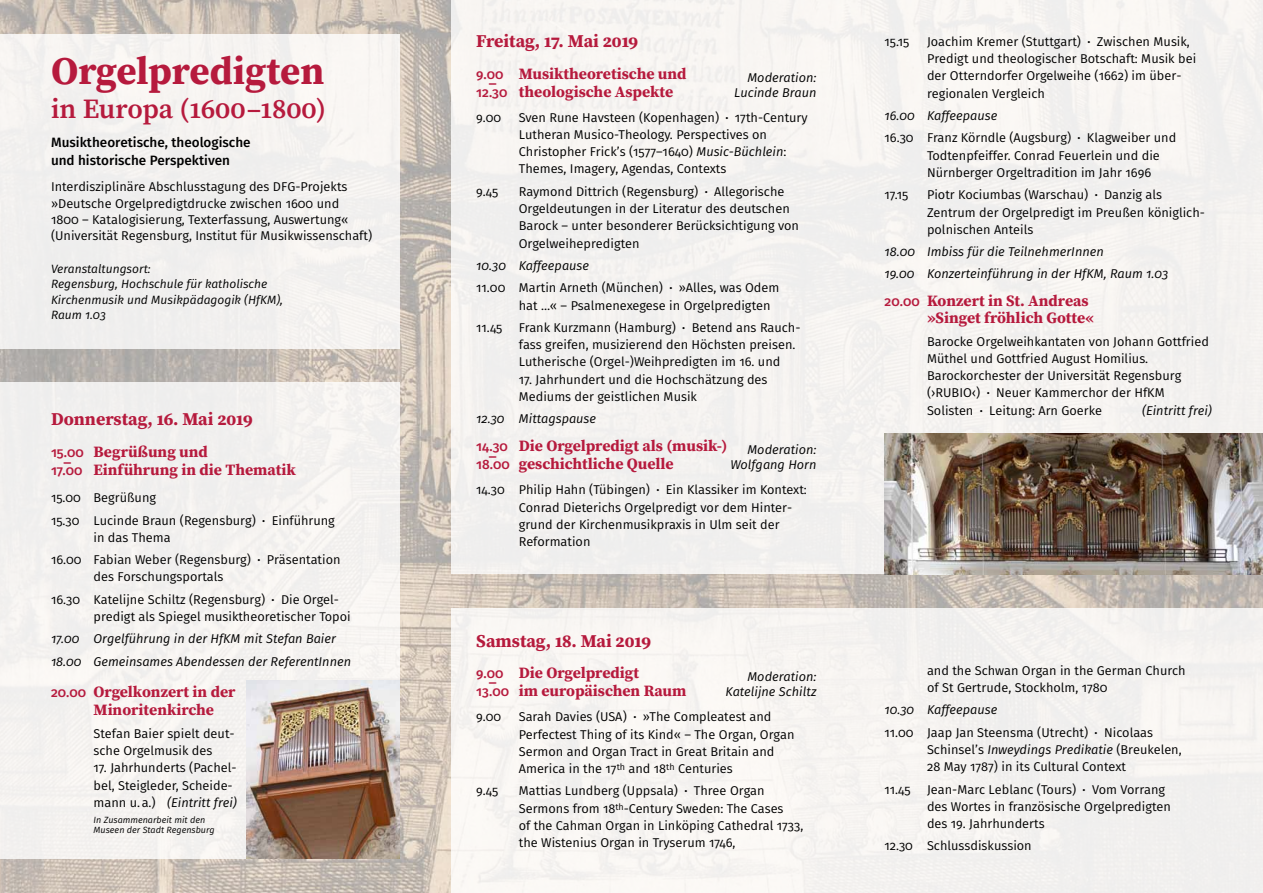
<style>
.page{position:relative;width:1263px;height:893px;background:#fff}
.page>*{position:absolute;margin:0;border:0;box-sizing:border-box;transform-origin:0 0}
.t1{font:700 39px "Source Serif Pro";color:#b61a3d}
.t2{font:600 27.75px "Source Serif Pro";color:#b61a3d}
.t3{font:700 18px "Source Serif Pro";color:#b61a3d}
.t4{font:700 15.75px/17.2px "Source Serif Pro";color:#b61a3d}
.t5{font:500 13.5px/18.3px "Fira Sans";color:#000}
.t6{font:12.75px/17.2px "Fira Sans";color:#000}
.t7{font:italic 12.75px/22.4px "Fira Sans";color:#000}
.t8{font:italic 12px/15.5px "Fira Sans";color:#000}
.t9{font:italic 9px/10.8px "Fira Sans";color:#000}
.s1{font-family:"Fira Sans";font-weight:500;font-size:13.5px}
.s2{font-weight:500}
.s3{font-style:italic}
</style>
<div class="page">
<img style="left:0;top:0;width:1263px;height:893px">
<div style="left:451px;top:0;width:812px;height:574px;background:#f4f2f0"></div>
<div style="left:0;top:383px;width:400px;height:476px;background:#f3f1ef"></div>
<img style="left:247px;top:680px;width:153px;height:179px">
<div style="left:0;top:34px;width:400px;height:315px;background:#f2f0ef"></div>
<img style="left:884px;top:434px;width:379px;height:140px">
<div style="left:451px;top:608px;width:812px;height:285px;background:#f5f3f1"></div>
<h1 class="t1" style="left:51px;top:44px;width:275px">Orgelpredigten</h1>
<h2 class="t2" style="left:51px;top:90px;width:277px">in Europa (1600–1800)</h2>
<p class="t5" style="left:51px;top:132px;width:201px">Musiktheoretische, theologische und historische Perspektiven</p>
<p class="t6" style="left:51px;top:178px;width:323px;line-height:16.4px">Interdisziplinäre Abschlusstagung des DFG-Projekts »Deutsche Orgelpredigtdrucke zwischen 1600 und<br>1800 – Katalogisierung, Texterfassung, Auswertung« (Universität Regensburg, Institut für Musikwissenschaft)</p>
<p class="t8" style="left:51px;top:261px;width:234px">Veranstaltungsort:<br>Regensburg, Hochschule für katholische<br>Kirchenmusik und Musikpädagogik (HfKM),<br>Raum 1.03</p>
<h3 class="t3" style="left:51px;top:407px;width:203px">Donnerstag, 16. Mai 2019</h3>
<p class="t4" style="left:51px;top:443px;width:158px"><span class="s1">15.00</span> Begrüßung und</p>
<p class="t4" style="left:63px;top:452px;width:10px">–</p>
<p class="t4" style="left:51px;top:461px;width:246px"><span class="s1">17.00</span> Einführung in die Thematik</p>
<p class="t6" style="left:51px;top:486px;width:285px;line-height:22.4px">15.00 Begrüßung<br>15.30 Lucinde Braun (Regensburg) <span class="s2">·</span> Einführung</p>
<p class="t6" style="left:51px;top:526px;width:291px;line-height:22.4px;text-indent:43px">in das Thema<br>16.00 Fabian Weber (Regensburg) <span class="s2">·</span> Präsentation</p>
<p class="t6" style="left:51px;top:566px;width:290px;line-height:22.4px;text-indent:43px">des Forschungsportals<br>16.30 Katelijne Schiltz (Regensburg) <span class="s2">·</span> Die Orgel-</p>
<p class="t6" style="left:94px;top:608px;width:259px">predigt als Spiegel musiktheoretischer Topoi</p>
<p class="t7" style="left:51px;top:627px;width:302px">17.00 Orgelführung in der HfKM mit Stefan Baier<br>18.00 Gemeinsames Abendessen der ReferentInnen</p>
<p class="t4" style="left:94px;top:683px;width:144px;line-height:18px;text-indent:-43px"><span class="s1">20.00</span> Orgelkonzert in der<br>Minoritenkirche</p>
<p class="t6" style="left:94px;top:724px;width:142px">Stefan Baier spielt deut&shy;sche Orgelmusik des</p>
<p class="t6" style="left:94px;top:759px;width:145px">17. Jahrhunderts (Pachel&shy;bel, Steigleder, Scheide&shy;mann u.a.) <span class="s3">(Eintritt frei)</span></p>
<p class="t9" style="left:94px;top:814px;width:123px">In Zusammenarbeit mit den<br>Museen der Stadt Regensburg</p>
<h3 class="t3" style="left:476px;top:29px;width:163px">Freitag, 17. Mai 2019</h3>
<p class="t4" style="left:476px;top:65px;width:212px"><span class="s1">9.00</span> Musiktheoretische und</p>
<p class="t7" style="left:747px;top:66px;width:71px">Moderation:</p>
<p class="t4" style="left:488px;top:74px;width:10px">–</p>
<p class="t4" style="left:476px;top:83px;width:199px"><span class="s1">12.30</span> theologische Aspekte</p>
<p class="t7" style="left:734px;top:81px;width:84px">Lucinde Braun</p>
<p class="t6" style="left:476px;top:108px;width:27px">9.00</p>
<p class="t6" style="left:519px;top:108px;width:290px">Sven Rune Havsteen (Kopenhagen) <span class="s2">·</span> 17th-Century Lutheran Musico-Theology. Perspectives on Christopher Frick’s (1577–1640) <span class="s3">Music-Büchlein</span>:<br>Themes, Imagery, Agendas, Contexts</p>
<p class="t6" style="left:476px;top:182px;width:24px">9.45</p>
<p class="t6" style="left:519px;top:182px;width:282px">Raymond Dittrich (Regensburg) <span class="s2">·</span> Allegorische Orgeldeutungen in der Literatur des deutschen Barock – unter besonderer Berücksichtigung von Orgelweihepredigten</p>
<p class="t6" style="left:476px;top:254px;width:305px;line-height:22.4px"><span class="s3">10.30 Kaffeepause<br></span>11.00 Martin Arneth (München) <span class="s2">·</span> »Alles, was Odem</p>
<p class="t6" style="left:519px;top:296px;width:253px">hat …« – Psalmenexegese in Orgelpredigten</p>
<p class="t6" style="left:476px;top:318px;width:28px">11.45</p>
<p class="t6" style="left:519px;top:318px;width:283px">Frank Kurzmann (Hamburg) <span class="s2">·</span> Betend ans Rauch&shy;fass greifen, musizierend den Höchsten preisen.<br>Lutherische (Orgel-)Weihpredigten im 16. und</p>
<p class="t6" style="left:519px;top:370px;width:250px">17. Jahrhundert und die Hochschätzung des<br>Mediums der geistlichen Musik</p>
<p class="t7" style="left:476px;top:407px;width:121px">12.30 Mittagspause</p>
<p class="t4" style="left:476px;top:437px;width:253px"><span class="s1">14.30</span> Die Orgelpredigt als (musik-)</p>
<p class="t7" style="left:747px;top:439px;width:71px">Moderation:</p>
<p class="t4" style="left:488px;top:447px;width:10px">–</p>
<p class="t4" style="left:476px;top:455px;width:199px"><span class="s1">18.00</span> geschichtliche Quelle</p>
<p class="t6" style="left:476px;top:452px;width:342px;line-height:24.9px;text-indent:254px"><span class="s3">Wolfgang Horn<br></span>14.30 Philip Hahn (Tübingen) <span class="s2">·</span> Ein Klassiker im Kontext:</p>
<p class="t6" style="left:519px;top:498px;width:275px">Conrad Dieterichs Orgelpredigt vor dem Hinter&shy;grund der Kirchenmusikpraxis in Ulm seit der<br>Reformation</p>
<h3 class="t3" style="left:476px;top:628px;width:176px">Samstag, 18. Mai 2019</h3>
<p class="t4" style="left:476px;top:664px;width:164px"><span class="s1">9.00</span> Die Orgelpredigt</p>
<p class="t7" style="left:747px;top:665px;width:71px">Moderation:</p>
<p class="t4" style="left:488px;top:673px;width:10px">–</p>
<p class="t4" style="left:476px;top:682px;width:212px"><span class="s1">13.00</span> im europäischen Raum</p>
<p class="t7" style="left:726px;top:680px;width:92px">Katelijne Schiltz</p>
<p class="t6" style="left:476px;top:708px;width:27px">9.00</p>
<p class="t6" style="left:519px;top:708px;width:277px">Sarah Davies (USA) <span class="s2">·</span> »The Compleatest and Perfectest Thing of its Kind« – The Organ, Organ Sermon and Organ Tract in Great Britain and America in the 17<sup>th</sup> and 18<sup>th</sup> Centuries</p>
<p class="t6" style="left:476px;top:782px;width:24px">9.45</p>
<p class="t6" style="left:519px;top:782px;width:286px">Mattias Lundberg (Uppsala) <span class="s2">·</span> Three Organ Sermons from 18<sup>th</sup>-Century Sweden: The Cases<br>of the Cahman Organ in Linköping Cathedral 1733, the Wistenius Organ in Tryserum 1746,</p>
<p class="t6" style="left:884px;top:33px;width:26px">15.15</p>
<p class="t6" style="left:927px;top:33px;width:271px">Joachim Kremer (Stuttgart) <span class="s2">·</span> Zwischen Musik, Predigt und theologischer Botschaft: Musik bei der Otterndorfer Orgelweihe (1662) im über&shy;regionalen Vergleich</p>
<p class="t6" style="left:884px;top:104px;width:293px;line-height:22.4px"><span class="s3">16.00 Kaffeepause<br></span>16.30 Franz Körndle (Augsburg) <span class="s2">·</span> Klagweiber und</p>
<p class="t6" style="left:927px;top:146px;width:234px">Todtenpfeiffer. Conrad Feuerlein und die<br>Nürnberger Orgeltradition im Jahr 1696</p>
<p class="t6" style="left:884px;top:186px;width:25px">17.15</p>
<p class="t6" style="left:927px;top:186px;width:279px">Piotr Kociumbas (Warschau) <span class="s2">·</span> Danzig als<br>Zentrum der Orgelpredigt im Preußen königlich&shy;polnischen Anteils</p>
<p class="t7" style="left:884px;top:240px;width:285px">18.00 Imbiss für die TeilnehmerInnen<br>19.00 Konzerteinführung in der HfKM, Raum 1.03</p>
<p class="t4" style="left:927px;top:292px;width:168px;text-indent:-43px"><span class="s1">20.00</span> Konzert in St. Andreas »Singet fröhlich Gotte«</p>
<p class="t6" style="left:927px;top:332px;width:283px">Barocke Orgelweihkantaten von Johann Gottfried Müthel und Gottfried August Homilius.<br>Barockorchester der Universität Regensburg (›RUBIO‹) <span class="s2">·</span> Neuer Kammerchor der HfKM Solisten <span class="s2">·</span> Leitung: Arn Goerke</p>
<p class="t7" style="left:1142px;top:399px;width:71px">(Eintritt frei)</p>
<p class="t6" style="left:927px;top:661px;width:260px">and the Schwan Organ in the German Church of St Gertrude, Stockholm, 1780</p>
<p class="t6" style="left:884px;top:698px;width:270px;line-height:22.4px"><span class="s3">10.30 Kaffeepause<br></span>11.00 Jaap Jan Steensma (Utrecht) <span class="s2">·</span> Nicolaas</p>
<p class="t6" style="left:927px;top:741px;width:256px">Schinsel’s <span class="s3">Inweydings Predikatie</span> (Breukelen,<br>28 May 1787) in its Cultural Context</p>
<p class="t6" style="left:884px;top:780px;width:28px">11.45</p>
<p class="t6" style="left:927px;top:780px;width:245px">Jean-Marc Leblanc (Tours) <span class="s2">·</span> Vom Vorrang des Wortes in französische Orgelpredigten des 19. Jahrhunderts</p>
<p class="t6" style="left:884px;top:837px;width:149px">12.30 Schlussdiskussion</p>
</div>
